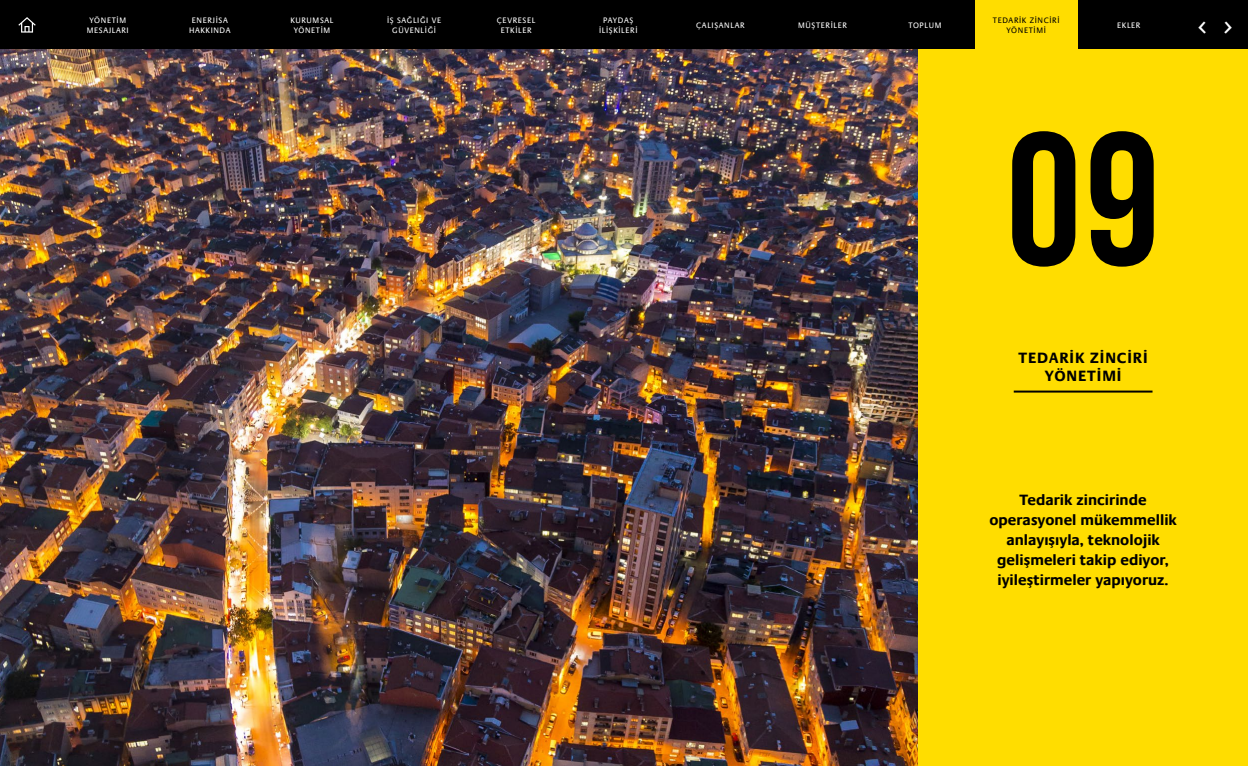
<style>
.page{position:relative;width:1248px;height:766px;background:#fff}
.page>*{position:absolute;margin:0;border:0;box-sizing:border-box;transform-origin:0 0}
.t1{font:189px "Bebas Neue";color:#000}
.t2{font:29.7px "Vodafone TRU Regular";color:#fff}
.t3{font:700 15px/20px "Praxis LT Pro";color:#000;text-align:center}
.t4{font:700 15px/18px "Praxis LT Pro";letter-spacing:.06em;color:#000;text-align:center}
.t5{font:8px/10px "Praxis LT Pro";letter-spacing:.08em;color:#fff;text-align:center}
.t6{font:8px/10px "Praxis LT Pro";letter-spacing:.08em;color:#000;text-align:center}
</style>
<div class="page">
<div style="left:0;top:0;width:1247px;height:50px;background:#000"></div>
<div style="left:975px;top:0;width:102px;height:50px;background:#fd0"></div>
<svg style="left:18px;top:17px;width:18px;height:16px"></svg>
<img style="left:0;top:50px;width:918px;height:715px">
<div style="left:918px;top:50px;width:329px;height:715px;background:#fd0"></div>
<hr style="left:1013px;top:390px;width:139px;height:2px;background:#000">
<p class="t5" style="left:87px;top:15px;width:44px">YÖNETİM<br>MESAJLARI</p>
<p class="t5" style="left:189px;top:15px;width:43px">ENERJİSA<br>HAKKINDA</p>
<p class="t5" style="left:290px;top:15px;width:45px">KURUMSAL<br>YÖNETİM</p>
<p class="t5" style="left:387px;top:15px;width:56px">İŞ SAĞLIĞI VE<br>GÜVENLİĞİ</p>
<p class="t5" style="left:1117px;top:20px;width:25px">EKLER</p>
<p class="t5" style="left:599px;top:15px;width:40px">PAYDAŞ<br>İLİŞKİLERİ</p>
<p class="t5" style="left:696px;top:20px;width:50px">ÇALIŞANLAR</p>
<p class="t5" style="left:798px;top:20px;width:50px">MÜŞTERİLER</p>
<p class="t5" style="left:908px;top:20px;width:34px">TOPLUM</p>
<p class="t6" style="left:992px;top:15px;width:68px">TEDARİK ZİNCİRİ<br>YÖNETİMİ</p>
<p class="t5" style="left:497px;top:15px;width:40px">ÇEVRESEL<br>ETKİLER</p>
<h1 class="t1" style="left:1006px;top:96px;width:155px">09</h1>
<h3 class="t4" style="left:1018px;top:349px;width:131px">TEDARİK ZİNCİRİ<br>YÖNETİMİ</h3>
<h2 class="t2" style="left:1198px;top:8px;width:35px">∑ ∏</h2>
<h3 class="t3" style="left:989px;top:490px;width:189px">Tedarik zincirinde operasyonel mükemmellik anlayışıyla, teknolojik gelişmeleri takip ediyor, iyileştirmeler yapıyoruz.</h3>
</div>
